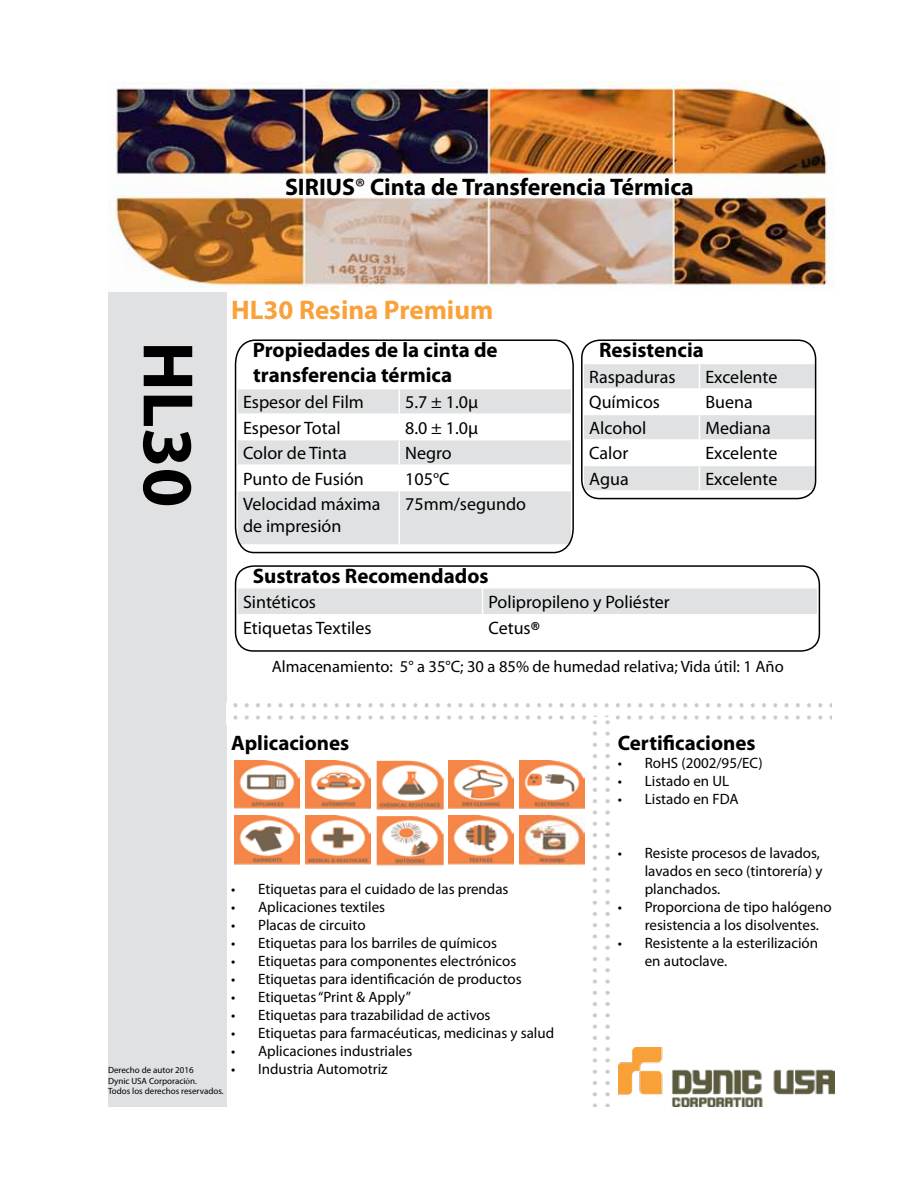
<style>
.page{position:relative;width:918px;height:1188px;background:#fff}
.page>*{position:absolute;margin:0;border:0;box-sizing:border-box;transform-origin:0 0}
.t1{font:700 72px "Myriad Pro";color:#000}
.t2{font:700 27px "Myriad Pro";color:#f9a13a}
.t3{font:700 24px "Myriad Pro";color:#000}
.t4{font:700 21px/25.2px "Myriad Pro";color:#000}
.t5{font:18px/21.6px "Myriad Pro";color:#000}
.t6{font:16.5px "Myriad Pro";color:#000}
.t7{font:15px/18px "Myriad Pro";color:#000}
.t8{font:9px/10.8px "Myriad Pro";color:#000}
.s1{font-weight:400}
.s2{font-family:"Minion Pro"}
.s3{font-family:"Myriad Web Pro";font-weight:700}
.s4{font-family:"Times New Roman"}
</style>
<div class="page">
<div style="left:108px;top:82px;width:119px;height:1025px;background:#e0e1e2"></div>
<img style="left:108px;top:81px;width:726px;height:211px">
<img style="left:619px;top:1048px;width:216px;height:59px">
<img style="left:233px;top:703px;width:599px;height:21px">
<img style="left:588px;top:717px;width:21px;height:390px">
<div style="left:238px;top:589px;width:579px;height:25px;background:#e0e1e2"></div>
<div style="left:235px;top:565px;width:585px;height:87px;border:2px solid #000;border-radius:18px"></div>
<img style="left:306px;top:760px;width:65px;height:49px">
<img style="left:520px;top:760px;width:64px;height:49px">
<img style="left:235px;top:760px;width:65px;height:49px">
<img style="left:449px;top:760px;width:65px;height:49px">
<img style="left:377px;top:761px;width:67px;height:49px">
<img style="left:306px;top:816px;width:65px;height:49px">
<img style="left:520px;top:816px;width:65px;height:49px">
<img style="left:235px;top:816px;width:65px;height:49px">
<img style="left:449px;top:816px;width:65px;height:49px">
<img style="left:377px;top:816px;width:67px;height:50px">
<svg style="left:234px;top:339px;width:340px;height:215px"></svg>
<svg style="left:584px;top:364px;width:232px;height:126px"></svg>
<div style="left:581px;top:339px;width:235px;height:160px;border:2px solid #000;border-radius:18px"></div>
<h3 class="t3" style="left:285px;top:171px;width:410px">SIRIUS<span class="s1">®</span> Cinta de Transferencia Térmica</h3>
<h1 class="t1" style="left:215px;top:341px;width:168px;rotate:90deg">HL30</h1>
<h2 class="t2" style="left:231px;top:292px;width:264px">HL30 Resina Premium</h2>
<h3 class="t4" style="left:253px;top:336px;width:246px">Propiedades de la cinta de transferencia térmica</h3>
<p class="t5" style="left:243px;top:391px;width:122px">Espesor del Film</p>
<p class="t5" style="left:405px;top:391px;width:74px">5.7 ± 1.0µ</p>
<p class="t5" style="left:243px;top:417px;width:99px">Espesor Total</p>
<p class="t5" style="left:405px;top:417px;width:74px">8.0 ± 1.0µ</p>
<p class="t5" style="left:243px;top:442px;width:105px">Color de Tinta</p>
<p class="t5" style="left:405px;top:442px;width:48px">Negro</p>
<p class="t5" style="left:243px;top:468px;width:122px">Punto de Fusión</p>
<p class="t5" style="left:405px;top:468px;width:46px">105<span class="s2">°</span>C</p>
<p class="t5" style="left:243px;top:493px;width:139px">Velocidad máxima de impresión</p>
<p class="t5" style="left:405px;top:493px;width:122px">75mm/segundo</p>
<h3 class="t4" style="left:599px;top:336px;width:106px">Resistencia</h3>
<p class="t5" style="left:589px;top:366px;width:88px">Raspaduras</p>
<p class="t5" style="left:705px;top:366px;width:73px">Excelente</p>
<p class="t5" style="left:589px;top:391px;width:72px">Químicos</p>
<p class="t5" style="left:705px;top:391px;width:49px">Buena</p>
<p class="t5" style="left:589px;top:417px;width:59px">Alcohol</p>
<p class="t5" style="left:705px;top:417px;width:67px">Mediana</p>
<p class="t5" style="left:589px;top:442px;width:41px">Calor</p>
<p class="t5" style="left:705px;top:442px;width:73px">Excelente</p>
<p class="t5" style="left:589px;top:468px;width:41px">Agua</p>
<p class="t5" style="left:705px;top:468px;width:73px">Excelente</p>
<h3 class="t4" style="left:253px;top:562px;width:237px">Sustratos Recomendados</h3>
<p class="t5" style="left:243px;top:591px;width:75px">Sintéticos</p>
<p class="t5" style="left:489px;top:591px;width:183px">Polipropileno y Poliéster</p>
<p class="t5" style="left:243px;top:616px;width:130px">Etiquetas Textiles</p>
<p class="t5" style="left:489px;top:617px;width:53px">Cetus<span class="s3">®</span></p>
<p class="t6" style="left:272px;top:656px;width:513px">Almacenamiento: 5° a 35°C; 30 a 85% de humedad relativa; Vida útil: 1 Año</p>
<h3 class="t4" style="left:231px;top:730px;width:120px">Aplicaciones</h3>
<p class="t8" style="left:108px;top:1064px;width:117px">Derecho de autor 2016<br>Dynic USA Corporaci<span class="s4">ó</span>n.<br>Todos los derechos reservados.</p>
<p class="t7" style="left:231px;top:880px;width:279px">• Etiquetas para el cuidado de las prendas</p>
<p class="t7" style="left:231px;top:898px;width:156px">• Aplicaciones textiles</p>
<p class="t7" style="left:231px;top:916px;width:136px">• Placas de circuito</p>
<p class="t7" style="left:231px;top:934px;width:267px">• Etiquetas para los barriles de químicos</p>
<p class="t7" style="left:231px;top:952px;width:287px">• Etiquetas para componentes electrónicos</p>
<p class="t7" style="left:231px;top:970px;width:292px">• Etiquetas para identificación de productos</p>
<p class="t7" style="left:231px;top:988px;width:181px">• Etiquetas“Print &amp; Apply”</p>
<p class="t7" style="left:231px;top:1006px;width:261px">• Etiquetas para trazabilidad de activos</p>
<p class="t7" style="left:231px;top:1024px;width:325px">• Etiquetas para farmacéuticas, medicinas y salud</p>
<p class="t7" style="left:231px;top:1042px;width:183px">• Aplicaciones industriales</p>
<p class="t7" style="left:231px;top:1060px;width:158px">• Industria Automotriz</p>
<h3 class="t4" style="left:618px;top:730px;width:139px">Certificaciones</h3>
<p class="t7" style="left:618px;top:754px;width:147px">• RoHS (2002/95/EC)</p>
<p class="t7" style="left:618px;top:772px;width:113px">• Listado en UL</p>
<p class="t7" style="left:618px;top:790px;width:122px">• Listado en FDA</p>
<p class="t7" style="left:645px;top:844px;width:179px;text-indent:-27px">• Resiste procesos de lavados, lavados en seco (tintorería) y planchados.</p>
<p class="t7" style="left:645px;top:898px;width:188px;text-indent:-27px">• Proporciona de tipo halógeno resistencia a los disolventes.</p>
<p class="t7" style="left:645px;top:934px;width:175px;text-indent:-27px">• Resistente a la esterilización en autoclave.</p>
</div>
